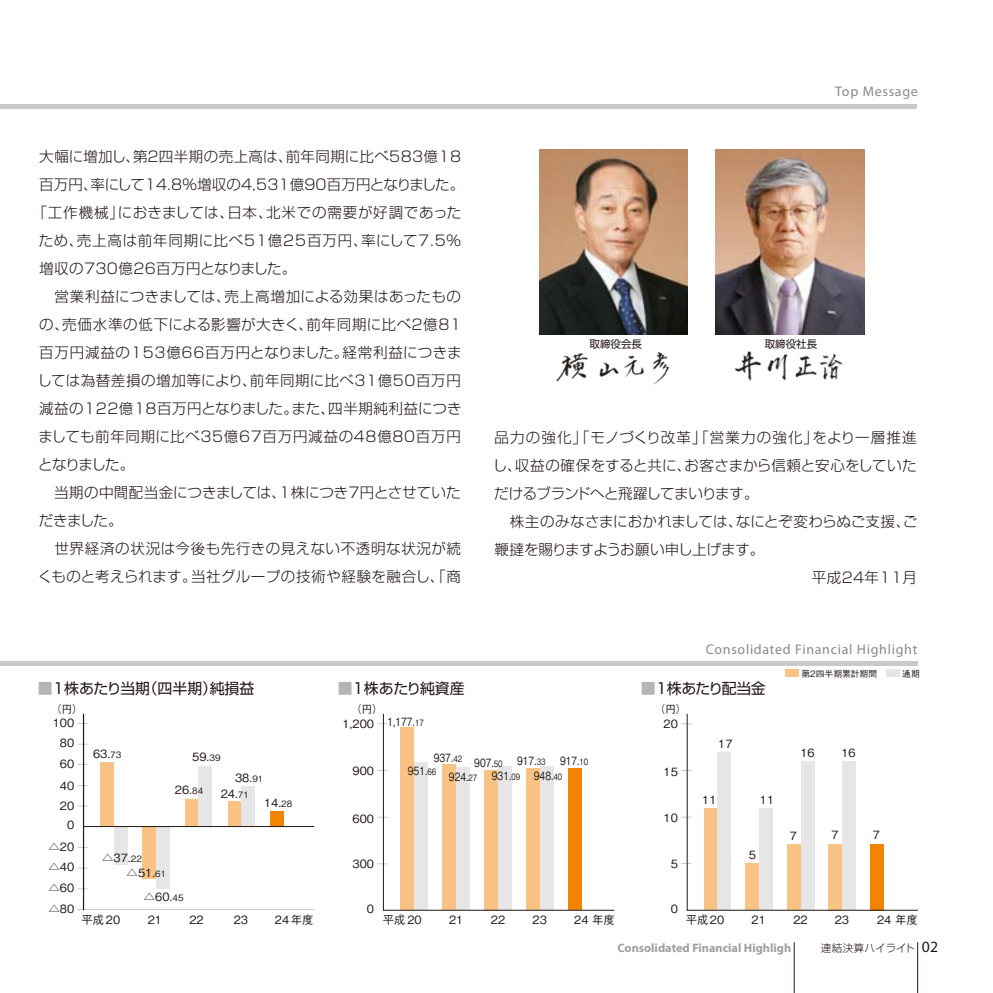
<style>
.page{position:relative;width:993px;height:993px;background:#fff}
.page>*{position:absolute;margin:0;border:0;box-sizing:border-box;transform-origin:0 0}
.t1{font:14.88px "Shin Go Pro";color:#231815}
.t2{font:14.88px "Shin Go Pro";letter-spacing:-.02em;color:#231815}
.t3{font:300 14.53px "Shin Go Pro";letter-spacing:.03em;color:#231815}
.t4{font:300 14.53px "Shin Go Pro";letter-spacing:.01em;color:#231815}
.t5{font:300 14.53px "Shin Go Pro";letter-spacing:.055em;color:#231815}
.t6{font:300 14.53px "Shin Go Pro";letter-spacing:.05em;color:#231815}
.t7{font:300 14.53px "Shin Go Pro";color:#231815}
.t8{font:300 14.53px "Shin Go Pro";letter-spacing:.075em;color:#231815}
.t9{font:300 14.53px "Shin Go Pro";letter-spacing:.005em;color:#231815}
.t10{font:300 14.53px "Shin Go Pro";letter-spacing:-.03em;color:#231815}
.t11{font:300 14.53px "Shin Go Pro";letter-spacing:-.02em;color:#231815}
.t12{font:14px "Myriad Pro";letter-spacing:.05em;color:#898989}
.t13{font:700 12.25px "Myriad Pro";color:#9f9fa0}
.t14{font:500 11.38px/20.7px "Gothic BBB Pro";color:#231815}
.t15{font:500 11.38px "Gothic BBB Pro";color:#231815;scale:.8 1}
.t16{font:300 10.5px "Shin Go Pro";letter-spacing:.015em;color:#231815}
.t17{font:10.5px "Shin Go Pro";color:#231815}
.t18{font:500 10.5px "Gothic BBB Pro";color:#231815}
.t19{font:500 8.75px "Gothic BBB Pro";color:#231815}
.s1{color:#b5b5b6}
.s2{font-size:8.75px}
.s3{font-family:"Myriad Pro";font-weight:400;font-size:15.75px}
</style>
<div class="page">
<div style="left:0;top:104px;width:916px;height:5px;background:#c9c9ca"></div>
<img style="left:734px;top:351px;width:109px;height:30px">
<img style="left:556px;top:351px;width:114px;height:34px">
<img style="left:539px;top:149px;width:148px;height:186px">
<img style="left:715px;top:149px;width:149px;height:186px">
<hr style="left:917px;top:942px;width:1px;height:51px;background:#231815">
<hr style="left:794px;top:942px;width:1px;height:51px;background:#231815">
<div style="left:785px;top:670px;width:14px;height:7px;background:#f9c385"></div>
<div style="left:100px;top:762px;width:14px;height:64px;background:#f9c385"></div>
<div style="left:142px;top:826px;width:14px;height:53px;background:#f9c385"></div>
<div style="left:185px;top:799px;width:13px;height:27px;background:#f9c385"></div>
<div style="left:114px;top:826px;width:14px;height:39px;background:#e6e6e7"></div>
<div style="left:156px;top:826px;width:14px;height:63px;background:#e6e6e7"></div>
<div style="left:228px;top:801px;width:13px;height:25px;background:#f9c385"></div>
<div style="left:198px;top:766px;width:14px;height:60px;background:#e6e6e7"></div>
<div style="left:885px;top:670px;width:14px;height:7px;background:#e6e6e7"></div>
<hr style="left:78px;top:909px;width:236px;height:1px;background:#c9c9ca">
<div style="left:241px;top:787px;width:14px;height:39px;background:#e6e6e7"></div>
<div style="left:270px;top:811px;width:14px;height:15px;background:#f08300"></div>
<hr style="left:83px;top:714px;width:1px;height:196px;background:#231815">
<svg style="left:382px;top:713px;width:233px;height:198px"></svg>
<svg style="left:686px;top:713px;width:232px;height:198px"></svg>
<hr style="left:83px;top:826px;width:231px;height:1px;background:#231815">
<div style="left:0;top:661px;width:918px;height:5px;background:#c9c9ca"></div>
<p class="t3" style="left:39px;top:144px;width:423px">大幅に増加し、第２四半期の売上高は、前年同期に比べ583億18</p>
<p class="t4" style="left:39px;top:172px;width:426px">百万円、率にして14.8％増収の4,531億90百万円となりました。</p>
<p class="t3" style="left:32px;top:200px;width:430px">「工作機械」におきましては、日本、北米での需要が好調であった</p>
<p class="t5" style="left:39px;top:228px;width:424px">ため、売上高は前年同期に比べ51億25百万円、率にして7.5％</p>
<p class="t3" style="left:39px;top:256px;width:259px">増収の730億26百万円となりました。</p>
<p class="t3" style="left:39px;top:284px;width:423px">　営業利益につきましては、売上高増加による効果はあったもの</p>
<p class="t6" style="left:39px;top:312px;width:423px">の、売価水準の低下による影響が大きく、前年同期に比べ２億81</p>
<p class="t5" style="left:39px;top:340px;width:424px">百万円減益の153億66百万円となりました。経常利益につきま</p>
<p class="t3" style="left:37px;top:368px;width:425px">しては為替差損の増加等により、前年同期に比べ31億50百万円</p>
<p class="t3" style="left:39px;top:396px;width:424px">減益の122億18百万円となりました。また、四半期純利益につき</p>
<p class="t3" style="left:39px;top:424px;width:424px">ましても前年同期に比べ35億67百万円減益の48億80百万円</p>
<p class="t3" style="left:38px;top:452px;width:98px">となりました。</p>
<p class="t7" style="left:39px;top:480px;width:423px">　当期の中間配当金につきましては、1株につき7円とさせていた</p>
<p class="t3" style="left:39px;top:508px;width:85px">だきました。</p>
<p class="t3" style="left:39px;top:536px;width:423px">　世界経済の状況は今後も先行きの見えない不透明な状況が続</p>
<p class="t3" style="left:38px;top:564px;width:424px">くものと考えられます。当社グループの技術や経験を融合し、「商</p>
<p class="t12" style="left:835px;top:83px;width:84px">Top Message</p>
<p class="t17" style="left:589px;top:335px;width:54px">取締役会長</p>
<p class="t17" style="left:764px;top:335px;width:54px">取締役社長</p>
<p class="t8" style="left:494px;top:425px;width:423px">品力の強化」「モノづくり改革」「営業力の強化」をより一層推進</p>
<p class="t4" style="left:493px;top:453px;width:425px">し、収益の確保をすると共に、お客さまから信頼と安心をしていた</p>
<p class="t10" style="left:494px;top:481px;width:266px">だけるブランドへと飛躍してまいります。</p>
<p class="t9" style="left:494px;top:509px;width:424px">　株主のみなさまにおかれましては、なにとぞ変わらぬご支援、ご</p>
<p class="t11" style="left:494px;top:537px;width:271px">鞭撻を賜りますようお願い申し上げます。</p>
<p class="t3" style="left:811px;top:565px;width:107px">平成24年11月</p>
<p class="t12" style="left:705px;top:640px;width:213px">Consolidated Financial Highlight</p>
<p class="t19" style="left:801px;top:667px;width:77px">第2四半期累計期間</p>
<p class="t19" style="left:902px;top:667px;width:19px">通期</p>
<p class="t1" style="left:38px;top:676px;width:218px"><span class="s1">■</span>1株あたり当期（四半期）純損益</p>
<p class="t1" style="left:338px;top:676px;width:128px"><span class="s1">■</span>1株あたり純資産</p>
<p class="t2" style="left:641px;top:676px;width:126px"><span class="s1">■</span>1株あたり配当金</p>
<p class="t18" style="left:51px;top:701px;width:33px">（円）</p>
<p class="t18" style="left:351px;top:701px;width:33px">（円）</p>
<p class="t18" style="left:655px;top:701px;width:33px">（円）</p>
<p class="t14" style="left:53px;top:711px;width:23px">100</p>
<p class="t14" style="left:342px;top:712px;width:33px">1,200</p>
<p class="t15" style="left:387px;top:712px;width:47px">1,177.<span class="s2">17</span></p>
<p class="t14" style="left:663px;top:712px;width:16px">20</p>
<p class="t14" style="left:60px;top:731px;width:16px">80</p>
<p class="t14" style="left:60px;top:752px;width:16px">60</p>
<p class="t14" style="left:60px;top:774px;width:16px">40<br>20</p>
<p class="t14" style="left:93px;top:742px;width:30px">63.<span class="s2">73</span></p>
<p class="t14" style="left:192px;top:745px;width:30px">59.<span class="s2">39</span></p>
<p class="t14" style="left:175px;top:778px;width:30px">26.<span class="s2">84</span></p>
<p class="t14" style="left:221px;top:768px;width:44px;line-height:15.8px;text-indent:14px">38.<span class="s2">91<br></span>24.<span class="s2">71</span></p>
<p class="t14" style="left:264px;top:791px;width:30px">14.<span class="s2">28</span></p>
<p class="t14" style="left:352px;top:759px;width:23px">900</p>
<p class="t15" style="left:434px;top:751px;width:87px">937.<sup>42</sup> 907.<sub>50</sub></p>
<p class="t15" style="left:517px;top:751px;width:37px">917.<span class="s2">33</span></p>
<p class="t15" style="left:560px;top:752px;width:37px">917.<span class="s2">10</span></p>
<p class="t15" style="left:408px;top:761px;width:37px">951.<span class="s2">66</span></p>
<p class="t15" style="left:449px;top:767px;width:37px">924.<span class="s2">27</span></p>
<p class="t15" style="left:492px;top:767px;width:89px">931.<span class="s2">09</span> 948.<span class="s2">40</span></p>
<p class="t14" style="left:663px;top:760px;width:16px">15</p>
<p class="t14" style="left:718px;top:732px;width:16px">17</p>
<p class="t14" style="left:702px;top:788px;width:16px">11</p>
<p class="t14" style="left:760px;top:788px;width:16px">11</p>
<p class="t14" style="left:800px;top:741px;width:16px">16</p>
<p class="t14" style="left:841px;top:741px;width:16px">16</p>
<p class="t14" style="left:67px;top:813px;width:9px">0</p>
<p class="t14" style="left:49px;top:834px;width:27px;text-align:justify">△20 △40 △60 △80</p>
<p class="t14" style="left:102px;top:846px;width:41px">△37.<span class="s2">22</span></p>
<p class="t14" style="left:127px;top:861px;width:41px">△51.<span class="s2">61</span></p>
<p class="t14" style="left:144px;top:885px;width:41px">△60.<span class="s2">45</span></p>
<p class="t14" style="left:352px;top:807px;width:23px">600</p>
<p class="t14" style="left:352px;top:852px;width:23px">300</p>
<p class="t14" style="left:663px;top:806px;width:16px">10</p>
<p class="t14" style="left:670px;top:852px;width:9px">5</p>
<p class="t14" style="left:748px;top:843px;width:9px">5</p>
<p class="t14" style="left:789px;top:824px;width:9px">7</p>
<p class="t14" style="left:831px;top:823px;width:9px">7</p>
<p class="t14" style="left:872px;top:823px;width:9px">7</p>
<p class="t14" style="left:367px;top:897px;width:9px">0</p>
<p class="t14" style="left:670px;top:897px;width:9px">0</p>
<p class="t14" style="left:81px;top:908px;width:40px">平成20</p>
<p class="t14" style="left:148px;top:908px;width:16px">21</p>
<p class="t14" style="left:189px;top:908px;width:16px">22</p>
<p class="t14" style="left:234px;top:908px;width:16px">23</p>
<p class="t14" style="left:275px;top:908px;width:40px">24年度</p>
<p class="t14" style="left:383px;top:908px;width:40px">平成20</p>
<p class="t14" style="left:449px;top:908px;width:16px">21</p>
<p class="t14" style="left:491px;top:908px;width:16px">22</p>
<p class="t14" style="left:532px;top:908px;width:16px">23</p>
<p class="t14" style="left:574px;top:908px;width:42px">24 年度</p>
<p class="t14" style="left:685px;top:908px;width:40px">平成20</p>
<p class="t14" style="left:751px;top:908px;width:16px">21</p>
<p class="t14" style="left:793px;top:908px;width:16px">22</p>
<p class="t14" style="left:834px;top:908px;width:16px">23</p>
<p class="t14" style="left:877px;top:908px;width:42px">24 年度</p>
<p class="t13" style="left:617px;top:940px;width:175px">Consolidated Financial Highligh</p>
<p class="t16" style="left:820px;top:940px;width:119px">連結決算ハイライト <span class="s3">02</span></p>
</div>
